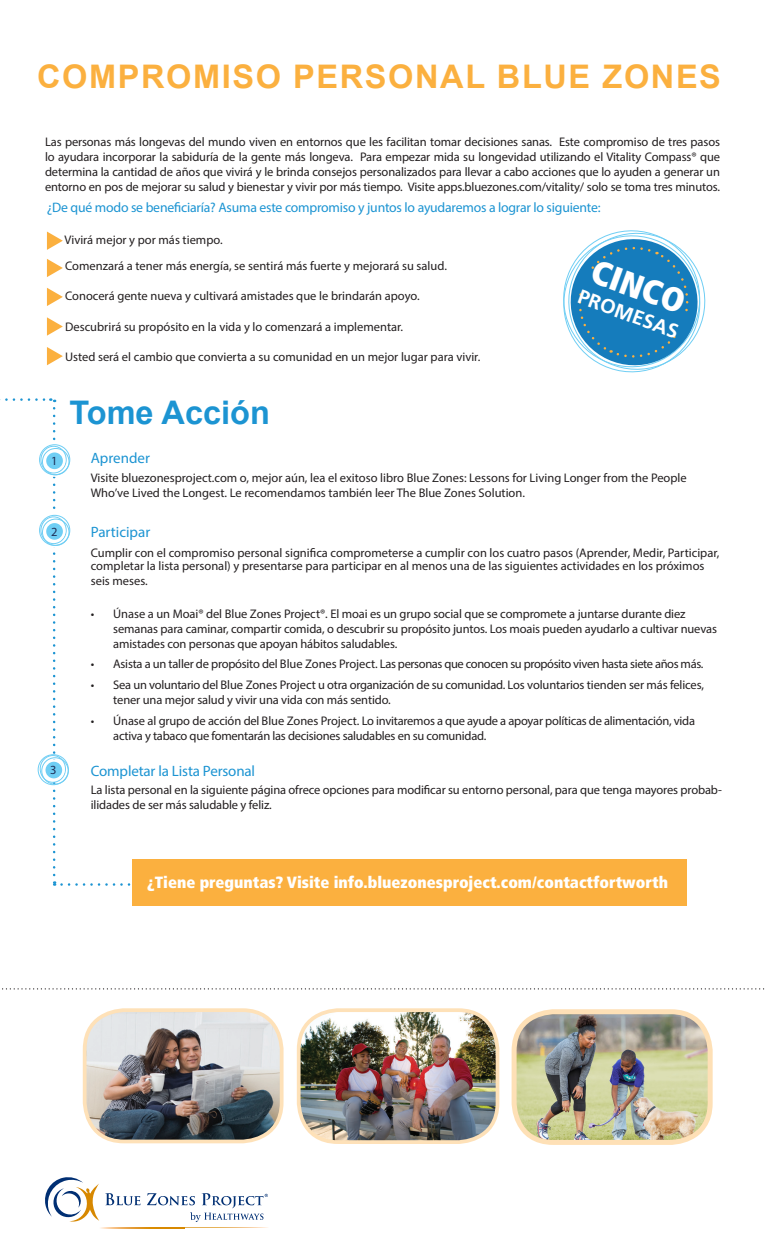
<style>
.page{position:relative;width:765px;height:1260px;background:#fff}
.page>*{position:absolute;margin:0;border:0;box-sizing:border-box;transform-origin:0 0}
.t1{font:900 condensed 33.75px "Frutiger";color:#fff}
.t2{font:700 32.5px "Arial";letter-spacing:.05em;color:#fbb03f}
.t3{font:700 32.5px "Arial";color:#1c94d2}
.t4{font:700 20px "Frutiger";color:#fff}
.t5{font:900 condensed 16.25px "Frutiger";color:#fff}
.t6{font:15px "Myriad Pro";letter-spacing:-.01em;color:#1c94d2}
.t7{font:13.75px "Myriad Pro";letter-spacing:-.015em;color:#1c94d2}
.t8{font:12.5px/15px "Myriad Pro";letter-spacing:-.01em;color:#231f20}
.t9{font:12.5px "Myriad Pro";letter-spacing:-.03em;color:#231f20}
.t10{font:12.5px "Myriad Pro";color:#1f3058}
</style>
<div class="page">
<svg style="left:62px;top:883px;width:69px;height:3px"></svg>
<svg style="left:45px;top:1177px;width:54px;height:45px"></svg>
<svg style="left:100px;top:1227px;width:47px;height:1px"></svg>
<svg style="left:105px;top:1193px;width:36px;height:12px"></svg>
<svg style="left:147px;top:1193px;width:121px;height:35px"></svg>
<svg style="left:0;top:398px;width:55px;height:477px"></svg>
<svg style="left:38px;top:443px;width:34px;height:34px"></svg>
<div style="left:41px;top:446px;width:25px;height:27px;border:1px solid #6fcef4;border-radius:50%"></div>
<div style="left:42px;top:448px;width:27px;height:27px;border:1px solid #6fcef4;border-radius:50%"></div>
<div style="left:39px;top:445px;width:31px;height:30px;border:1px solid #6fcef4;border-radius:50%"></div>
<svg style="left:45px;top:451px;width:19px;height:19px"></svg>
<div style="left:44px;top:450px;width:21px;height:22px;border:2px solid #fff;border-radius:50%"></div>
<svg style="left:38px;top:513px;width:34px;height:34px"></svg>
<div style="left:41px;top:517px;width:25px;height:27px;border:1px solid #6fcef4;border-radius:50%"></div>
<div style="left:42px;top:519px;width:27px;height:27px;border:1px solid #6fcef4;border-radius:50%"></div>
<div style="left:39px;top:515px;width:31px;height:31px;border:1px solid #6fcef4;border-radius:50%"></div>
<div style="left:45px;top:522px;width:19px;height:19px;background:#6fcef4;border-radius:50%"></div>
<div style="left:44px;top:521px;width:21px;height:21px;border:2px solid #fff;border-radius:50%"></div>
<div style="left:40px;top:755px;width:26px;height:27px;border:1px solid #6fcef4;border-radius:50%"></div>
<div style="left:42px;top:758px;width:26px;height:26px;border:1px solid #6fcef4;border-radius:50%"></div>
<div style="left:38px;top:755px;width:31px;height:30px;border:1px solid #6fcef4;border-radius:50%"></div>
<svg style="left:44px;top:761px;width:19px;height:19px"></svg>
<div style="left:43px;top:759px;width:22px;height:22px;border:2px solid #fff;border-radius:50%"></div>
<img style="left:85px;top:1013px;width:197px;height:128px">
<div style="left:83px;top:1008px;width:201px;height:135px;border:4px solid #fee1b8;border-radius:39px"></div>
<img style="left:299px;top:1010px;width:199px;height:132px">
<div style="left:297px;top:1008px;width:202px;height:136px;border:4px solid #fee1b8;border-radius:39px"></div>
<img style="left:514px;top:1015px;width:193px;height:127px">
<div style="left:512px;top:1009px;width:201px;height:136px;border:5px solid #fee0b6;border-radius:39px"></div>
<svg style="left:2px;top:988px;width:763px;height:2px"></svg>
<div style="left:132px;top:860px;width:555px;height:46px;background:#fbb03f"></div>
<svg style="left:47px;top:232px;width:16px;height:18px"></svg>
<svg style="left:47px;top:288px;width:16px;height:18px"></svg>
<svg style="left:47px;top:347px;width:16px;height:18px"></svg>
<svg style="left:47px;top:259px;width:16px;height:18px"></svg>
<svg style="left:47px;top:317px;width:16px;height:19px"></svg>
<svg style="left:563px;top:230px;width:143px;height:143px"></svg>
<p class="t2" style="left:37px;top:55px;width:685px">COMPROMISO PERSONAL BLUE ZONES</p>
<p class="t8" style="left:45px;top:134px;width:677px;text-align:justify">Las personas más longevas del mundo viven en entornos que les facilitan tomar decisiones sanas. Este compromiso de tres pasos lo ayudara incorporar la sabiduría de la gente más longeva. Para empezar mida su longevidad utilizando el Vitality Compass® que determina la cantidad de años que vivirá y le brinda consejos personalizados para llevar a cabo acciones que lo ayuden a generar un entorno en pos de mejorar su salud y bienestar y vivir por más tiempo. Visite apps.bluezones.com/vitality/ solo se toma tres minutos.</p>
<p class="t7" style="left:47px;top:199px;width:555px">¿De qué modo se beneficiaría? Asuma este compromiso y juntos lo ayudaremos a lograr lo siguiente:</p>
<p class="t8" style="left:65px;top:232px;width:159px">Vivirá mejor y por más tiempo.</p>
<p class="t8" style="left:65px;top:258px;width:383px">Comenzará a tener más energía, se sentirá más fuerte y mejorará su salud.</p>
<p class="t8" style="left:65px;top:289px;width:356px">Conocerá gente nueva y cultivará amistades que le brindarán apoyo.</p>
<p class="t8" style="left:65px;top:319px;width:340px">Descubrirá su propósito en la vida y lo comenzará a implementar.</p>
<p class="t8" style="left:65px;top:349px;width:417px">Usted será el cambio que convierta a su comunidad en un mejor lugar para vivir.</p>
<p class="t1" style="left:599px;top:251px;width:99px;rotate:20deg">CINCO</p>
<p class="t4" style="left:583px;top:285px;width:107px;rotate:20deg">PROMESAS</p>
<p class="t10" style="left:51px;top:453px;width:8px">1</p>
<p class="t10" style="left:51px;top:524px;width:8px">2</p>
<p class="t10" style="left:50px;top:762px;width:8px">3</p>
<p class="t3" style="left:69px;top:391px;width:202px">Tome Acción</p>
<p class="t6" style="left:91px;top:449px;width:61px">Aprender</p>
<p class="t8" style="left:91px;top:470px;width:598px">Visite bluezonesproject.com o, mejor aún, lea el exitoso libro Blue Zones: Lessons for Living Longer from the People<br>Who’ve Lived the Longest. Le recomendamos también leer The Blue Zones Solution.</p>
<p class="t6" style="left:91px;top:523px;width:61px">Participar</p>
<p class="t8" style="left:91px;top:547px;width:630px;line-height:12.5px">Cumplir con el compromiso personal significa comprometerse a cumplir con los cuatro pasos (Aprender, Medir, Participar, completar la lista personal) y presentarse para participar en al menos una de las siguientes actividades en los próximos</p>
<p class="t8" style="left:91px;top:573px;width:59px">seis meses.</p>
<p class="t8" style="left:113px;top:606px;width:605px;text-indent:-22px">• Únase a un Moai® del Blue Zones Project®. El moai es un grupo social que se compromete a juntarse durante diez semanas para caminar, compartir comida, o descubrir su propósito juntos. Los moais pueden ayudarlo a cultivar nuevas amistades con personas que apoyan hábitos saludables.</p>
<p class="t9" style="left:91px;top:657px;width:614px">• Asista a un taller de propósito del Blue Zones Project. Las personas que conocen su propósito viven hasta siete años más.</p>
<p class="t8" style="left:113px;top:677px;width:592px;text-indent:-22px">• Sea un voluntario del Blue Zones Project u otra organización de su comunidad. Los voluntarios tienden ser más felices, tener una mejor salud y vivir una vida con más sentido.</p>
<p class="t8" style="left:113px;top:713px;width:583px;text-indent:-22px">• Únase al grupo de acción del Blue Zones Project. Lo invitaremos a que ayude a apoyar políticas de alimentación, vida activa y tabaco que fomentarán las decisiones saludables en su comunidad.</p>
<p class="t6" style="left:91px;top:762px;width:166px">Completar la Lista Personal</p>
<p class="t8" style="left:91px;top:782px;width:633px">La lista personal en la siguiente página ofrece opciones para modificar su entorno personal, para que tenga mayores probab&shy;ilidades de ser más saludable y feliz.</p>
<p class="t5" style="left:147px;top:872px;width:522px">¿Tiene preguntas? Visite info.bluezonesproject.com/contactfortworth</p>
</div>
